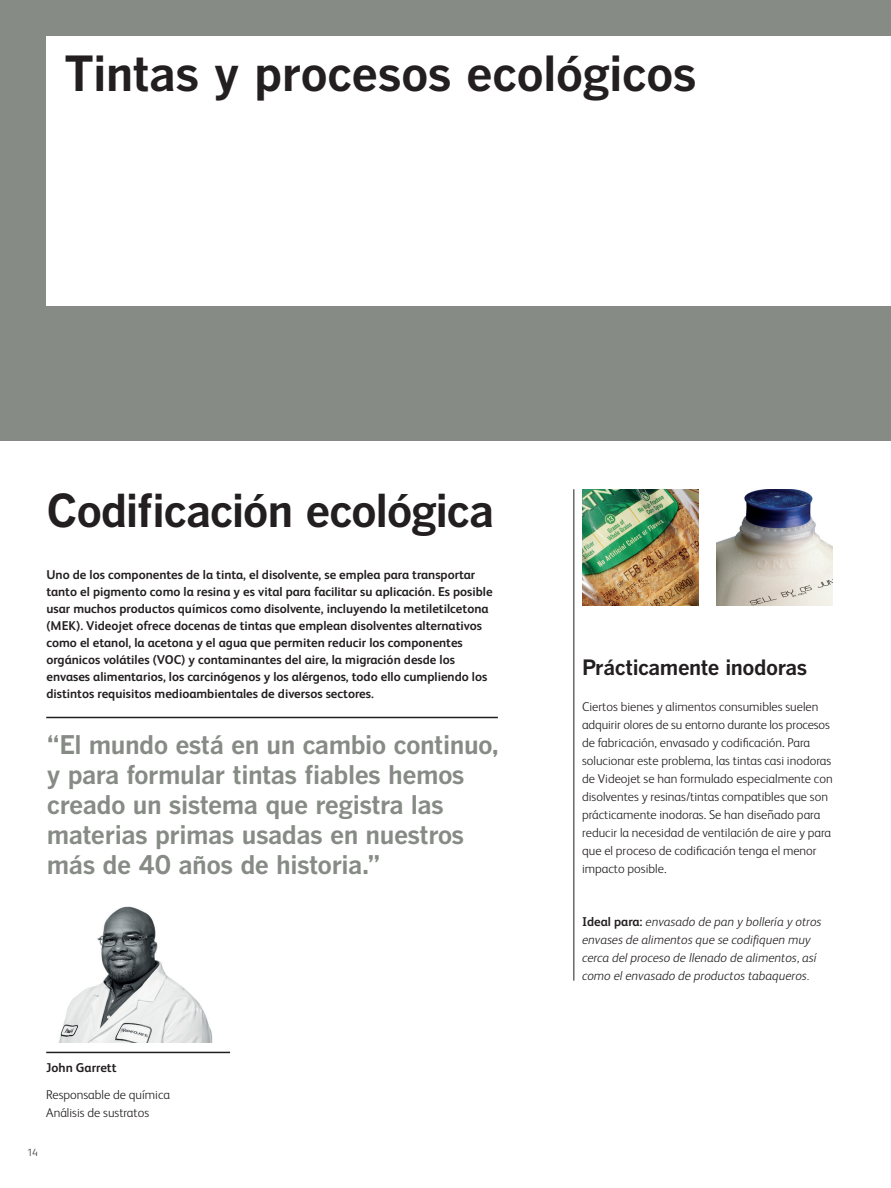
<style>
.page{position:relative;width:891px;height:1188px;background:#fff}
.page>*{position:absolute;margin:0;border:0;box-sizing:border-box;transform-origin:0 0}
.headline_32pt_-_blac{font:48px "Benton Got Bol";letter-spacing:-.02em;color:#231f20}
.headline_32pt_-_blac-2{font:45px "Benton Got Bol";letter-spacing:-.035em;color:#231f20}
.Sub_18pt_color{font:25.5px/30px "Benton Got Bol";letter-spacing:-.02em;color:#878b86}
.Sub_Call-out_14pt_bl{font:21px "Benton Got Bol";letter-spacing:-.02em;color:#231f20}
.Body_8_5_12_bold{font:700 12.75px/17px "FS Albert";color:#231f20}
.Body_8_5_12{font:300 12.75px/18px "FS Albert";color:#231f20}
.Body_8_5_12-2{font:italic 300 12.75px/18px "FS Albert";color:#231f20}
.t1{font:300 10.5px "FS Albert";color:#3e3e3f}
.s1{font-weight:700;font-style:normal}
</style>
<div class="page">
<img style="left:59px;top:906px;width:154px;height:137px">
<div style="left:0;top:0;width:891px;height:441px;background:#878b86"></div>
<div style="left:46px;top:36px;width:845px;height:270px;background:#fff"></div>
<img style="left:716px;top:489px;width:117px;height:117px">
<img style="left:582px;top:489px;width:117px;height:117px">
<hr style="left:573px;top:489px;width:1px;height:492px;background:#231f20">
<hr style="left:46px;top:1052px;width:184px;height:1px;background:#231f20">
<hr style="left:46px;top:717px;width:452px;height:1px;background:#231f20">
<p class="headline_32pt_-_blac" style="left:64px;top:44px;width:634px">Tintas y procesos ecológicos</p>
<p class="headline_32pt_-_blac-2" style="left:46px;top:483px;width:449px">Codificación ecológica</p>
<p class="Body_8_5_12_bold" style="left:46px;top:566px;width:448px">Uno de los componentes de la tinta, el disolvente, se emplea para transportar tanto el pigmento como la resina y es vital para facilitar su aplicación. Es posible usar muchos productos químicos como disolvente, incluyendo la metiletilcetona (MEK). Videojet ofrece docenas de tintas que emplean disolventes alternativos como el etanol, la acetona y el agua que permiten reducir los componentes orgánicos volátiles (VOC) y contaminantes del aire, la migración desde los envases alimentarios, los carcinógenos y los alérgenos, todo ello cumpliendo los distintos requisitos medioambientales de diversos sectores.</p>
<p class="Sub_18pt_color" style="left:47px;top:729px;width:453px">“El mundo está en un cambio continuo, y para formular tintas fiables hemos creado un sistema que registra las materias primas usadas en nuestros más de 40 años de historia.”</p>
<p class="Body_8_5_12_bold" style="left:46px;top:1059px;width:72px">John Garrett</p>
<p class="Body_8_5_12" style="left:46px;top:1085px;width:125px">Responsable de química<br>Análisis de sustratos</p>
<p class="t1" style="left:27px;top:1147px;width:12px">14</p>
<p class="Sub_Call-out_14pt_bl" style="left:582px;top:655px;width:227px">Prácticamente inodoras</p>
<p class="Body_8_5_12" style="left:582px;top:697px;width:252px">Ciertos bienes y alimentos consumibles suelen adquirir olores de su entorno durante los procesos de fabricación, envasado y codificación. Para solucionar este problema, las tintas casi inodoras de Videojet se han formulado especialmente con disolventes y resinas/tintas compatibles que son prácticamente inodoras. Se han diseñado para reducir la necesidad de ventilación de aire y para que el proceso de codificación tenga el menor impacto posible.</p>
<p class="Body_8_5_12-2" style="left:582px;top:912px;width:241px"><span class="s1">Ideal para:</span> envasado de pan y bollería y otros envases de alimentos que se codifiquen muy cerca del proceso de llenado de alimentos, así como el envasado de productos tabaqueros.</p>
</div>
